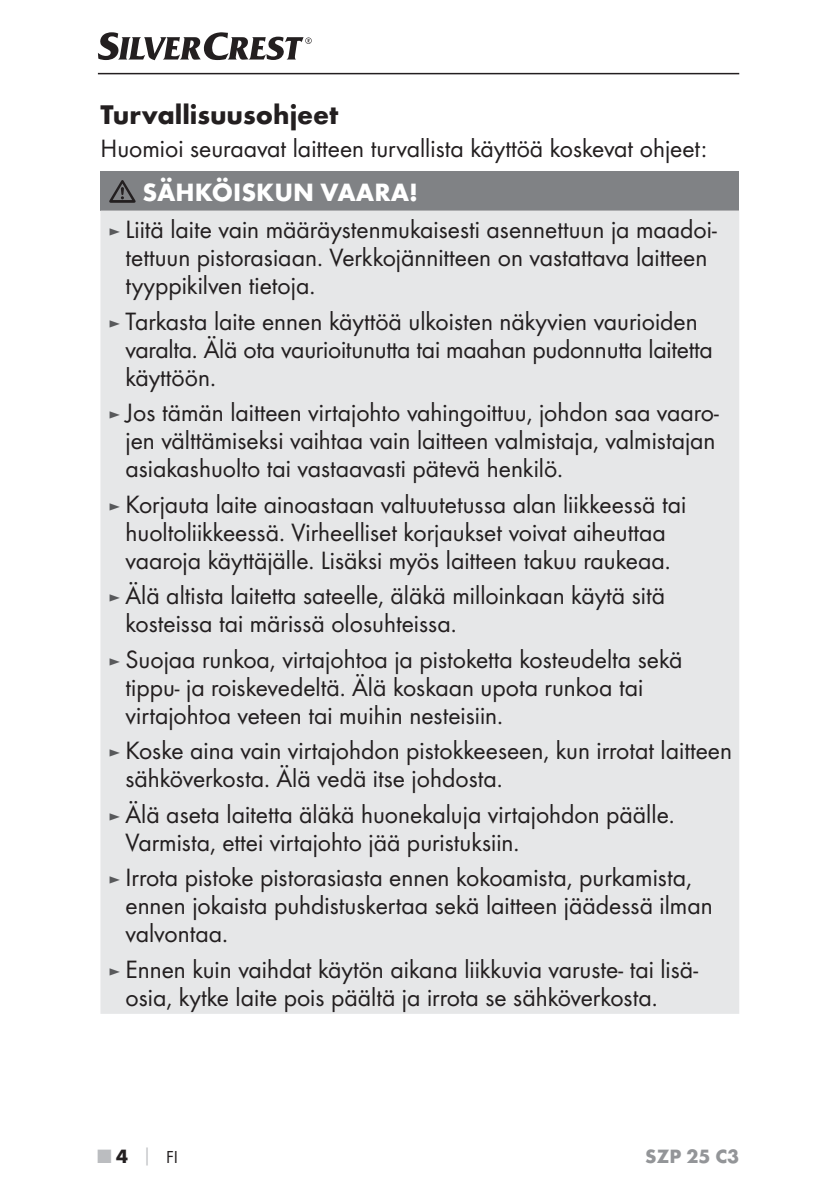
<style>
.page{position:relative;width:840px;height:1191px;background:#fff}
.page>*{position:absolute;margin:0;border:0;box-sizing:border-box;transform-origin:0 0}
.t1{font:700 28px "Futura";color:#231f20}
.t2{font:26px/28px "Futura Boo";color:#231f20}
.t3{font:700 26px "Futura";color:#fff}
.t4{font:700 20px "Futura";color:#939598}
.t5{font:18px "Futura Boo";color:#231f20}
.s1{font-size:18px;color:#58595b}
.s2{font-family:"Futura";font-weight:700;font-size:20px;color:#bbbdc0}
.s3{font-family:"Futura";font-weight:700;font-size:20px}
.s4{font-family:"Futura";font-weight:700;color:#bbbdc0}
</style>
<div class="page">
<hr style="left:98px;top:73px;width:640px;height:1px;background:#231f20">
<svg style="left:98px;top:32px;width:213px;height:28px"></svg>
<div style="left:100px;top:171px;width:638px;height:39px;background:#808285"></div>
<div style="left:100px;top:210px;width:638px;height:803px;background:#e6e7e8"></div>
<svg style="left:109px;top:180px;width:26px;height:23px"></svg>
<p class="t1" style="left:100px;top:104px;width:239px">Turvallisuusohjeet</p>
<p class="t2" style="left:100px;top:136px;width:607px">Huomioi seuraavat laitteen turvallista käyttöä koskevat ohjeet:</p>
<p class="t3" style="left:142px;top:182px;width:277px">SÄHKÖISKUN VAARA!</p>
<p class="t2" style="left:125px;top:217px;width:592px;text-indent:-17px"><span class="s1">►</span> Liitä laite vain määräystenmukaisesti asennettuun ja maadoi&shy;tettuun pistorasiaan. Verkkojännitteen on vastattava laitteen tyyppikilven tietoja.</p>
<p class="t2" style="left:125px;top:308px;width:588px;text-indent:-17px"><span class="s1">►</span> Tarkasta laite ennen käyttöä ulkoisten näkyvien vaurioiden varalta. Älä ota vaurioitunutta tai maahan pudonnutta laitetta käyttöön.</p>
<p class="t2" style="left:125px;top:400px;width:594px;text-indent:-17px"><span class="s1">►</span> Jos tämän laitteen virtajohto vahingoittuu, johdon saa vaaro&shy;jen välttämiseksi vaihtaa vain laitteen valmistaja, valmistajan asiakashuolto tai vastaavasti pätevä henkilö.</p>
<p class="t2" style="left:108px;top:491px;width:579px;text-align:center"><span class="s1">►</span> Korjauta laite ainoastaan valtuutetussa alan liikkeessä tai huoltoliikkeessä. Virheelliset korjaukset voivat aiheuttaa vaaroja käyttäjälle. Lisäksi myös laitteen takuu raukeaa.</p>
<p class="t2" style="left:125px;top:583px;width:541px;text-indent:-17px"><span class="s1">►</span> Älä altista laitetta sateelle, äläkä milloinkaan käytä sitä kosteissa tai märissä olosuhteissa.</p>
<p class="t2" style="left:125px;top:646px;width:558px;text-indent:-17px"><span class="s1">►</span> Suojaa runkoa, virtajohtoa ja pistoketta kosteudelta sekä tippu- ja roiskevedeltä. Älä koskaan upota runkoa tai virtajohtoa veteen tai muihin nesteisiin.</p>
<p class="t2" style="left:125px;top:738px;width:607px;text-indent:-17px"><span class="s1">►</span> Koske aina vain virtajohdon pistokkeeseen, kun irrotat laitteen sähköverkosta. Älä vedä itse johdosta.</p>
<p class="t2" style="left:125px;top:801px;width:550px;text-indent:-17px"><span class="s1">►</span> Älä aseta laitetta äläkä huonekaluja virtajohdon päälle.<br>Varmista, ettei virtajohto jää puristuksiin.</p>
<p class="t2" style="left:125px;top:865px;width:588px;text-indent:-17px"><span class="s1">►</span> Irrota pistoke pistorasiasta ennen kokoamista, purkamista, ennen jokaista puhdistuskertaa sekä laitteen jäädessä ilman valvontaa.</p>
<p class="t2" style="left:125px;top:956px;width:573px;text-indent:-17px"><span class="s1">►</span> Ennen kuin vaihdat käytön aikana liikkuvia varuste- tai lisä&shy;osia, kytke laite pois päältä ja irrota se sähköverkosta.</p>
<p class="t5" style="left:98px;top:1148px;width:82px"><span class="s2">■</span> <span class="s3">4</span> <span class="s4">│</span> FI</p>
<p class="t4" style="left:645px;top:1148px;width:95px">SZP 25 C3</p>
</div>
